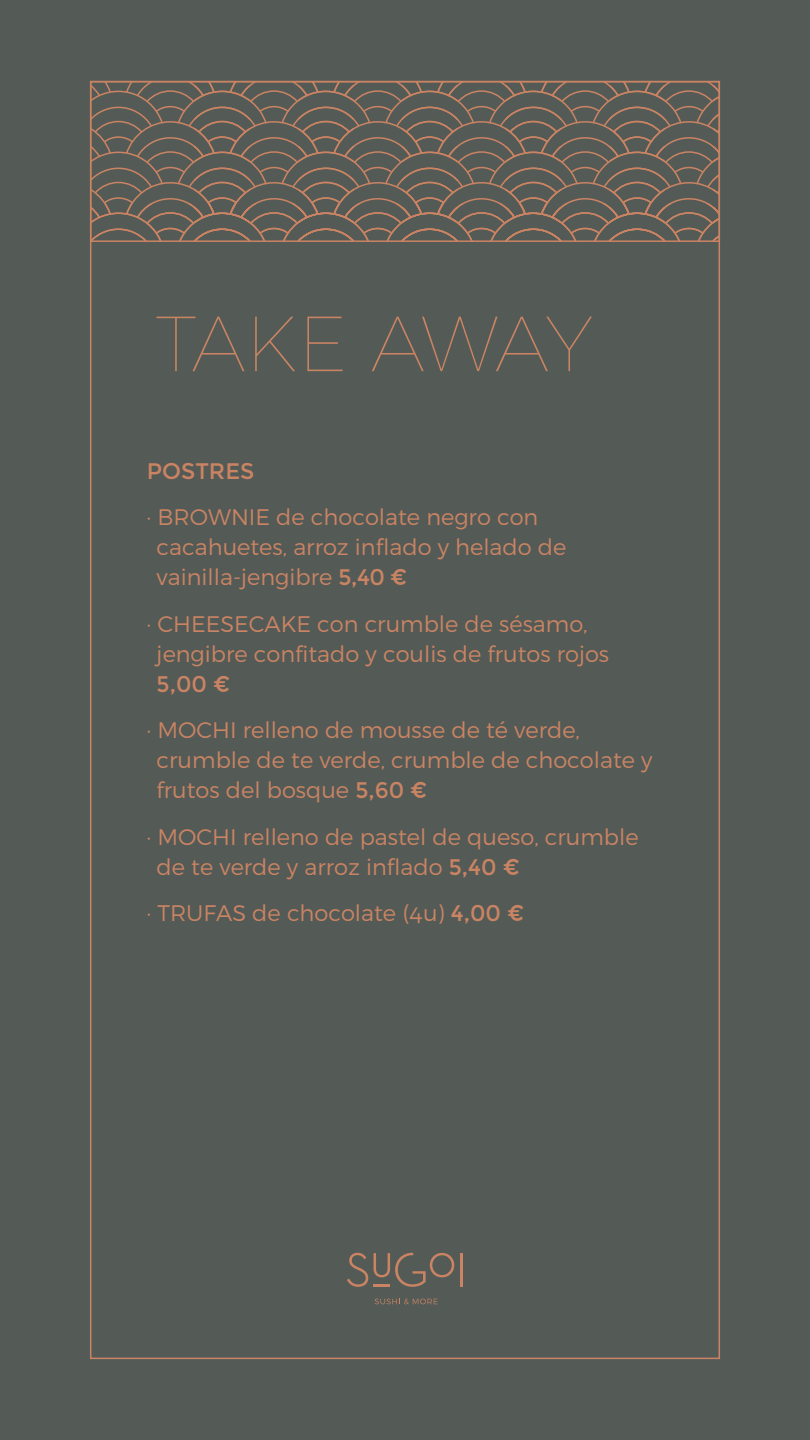
<style>
.page{position:relative;width:810px;height:1440px;background:#545b57}
.page>*{position:absolute;margin:0;border:0;box-sizing:border-box;transform-origin:0 0}
.t1{font:100 77.93px "Montserrat";letter-spacing:-.04em;color:#cb8463}
.t2{font:300 22.5px/30px "Montserrat";color:#cb8463}
.t3{font:22.5px "Montserrat";color:#cb8463}
.s1{font-weight:400}
</style>
<div class="page">
<svg style="left:375px;top:1299px;width:63px;height:5px"></svg>
<svg style="left:347px;top:1253px;width:21px;height:34px"></svg>
<hr style="left:460px;top:1253px;width:3px;height:33px;background:#cb8463">
<svg style="left:374px;top:1253px;width:80px;height:34px"></svg>
<svg style="left:93px;top:84px;width:624px;height:155px"></svg>
<div style="left:90px;top:81px;width:630px;height:161px;border:2px solid #cb8463"></div>
<h1 class="t1" style="left:155px;top:293px;width:439px">TAKE AWAY</h1>
<p class="t3" style="left:147px;top:457px;width:109px">POSTRES</p>
<p class="t2" style="left:157px;top:502px;width:411px;text-indent:-10px">· BROWNIE de chocolate negro con cacahuetes, arroz inflado y helado de vainilla-jengibre <span class="s1">5,40 €</span></p>
<p class="t2" style="left:157px;top:608px;width:454px;text-indent:-10px">· CHEESECAKE con crumble de sésamo, jengibre confitado y coulis de frutos rojos</p>
<p class="t3" style="left:157px;top:670px;width:75px">5,00 €</p>
<p class="t2" style="left:157px;top:715px;width:497px;text-indent:-10px">· MOCHI relleno de mousse de té verde, crumble de te verde, crumble de chocolate y frutos del bosque <span class="s1">5,60 €</span></p>
<p class="t2" style="left:157px;top:821px;width:484px;text-indent:-10px">· MOCHI relleno de pastel de queso, crumble de te verde y arroz inflado <span class="s1">5,40 €</span></p>
<p class="t2" style="left:147px;top:898px;width:379px">· TRUFAS de chocolate (4u) <span class="s1">4,00 €</span></p>
</div>
